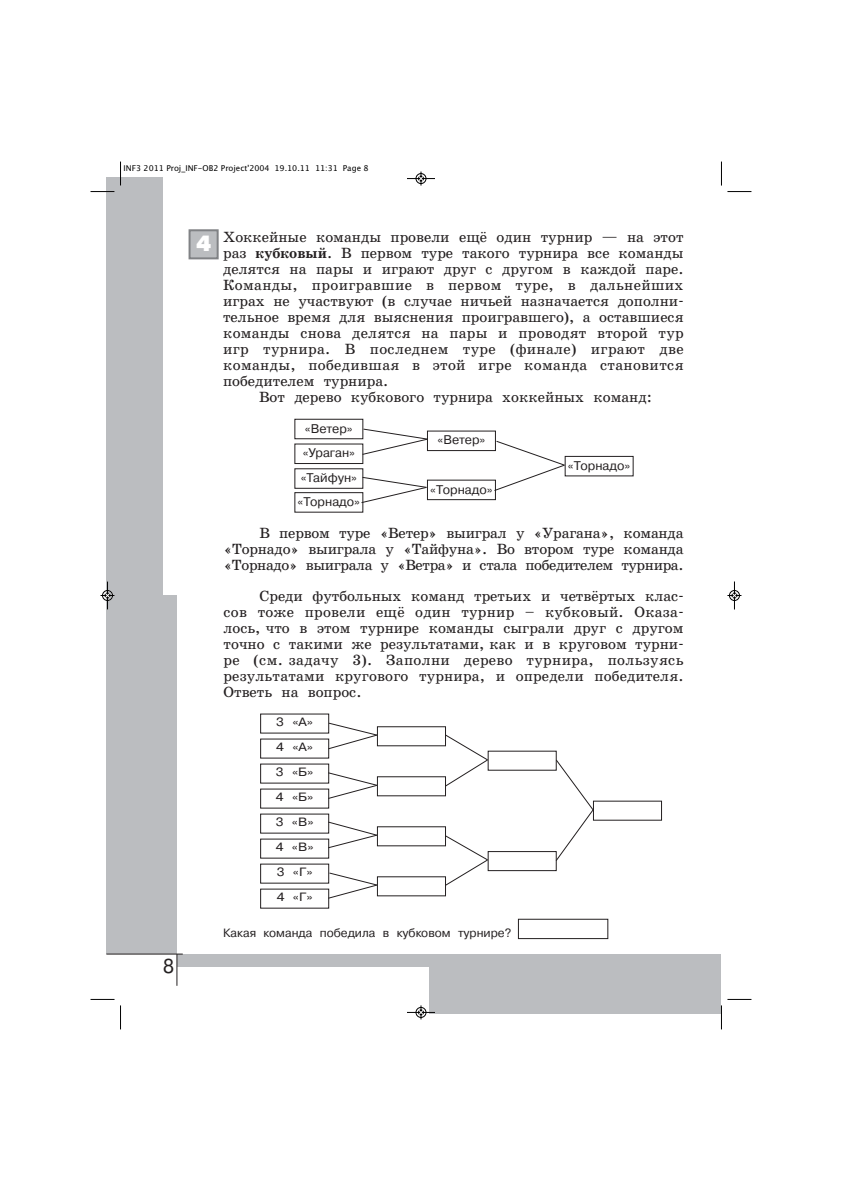
<style>
.page{position:relative;width:842px;height:1191px;background:#fff}
.page>*{position:absolute;margin:0;border:0;box-sizing:border-box;transform-origin:0 0}
.t1{font:22px "Futuris XC";color:#fff}
.t2{font:20px "Pragmatica Book AC";color:#231f20}
.t3{font:15px/16px "School Book AC";color:#231f20;text-align:justify}
.t4{font:15px "School Book AC";letter-spacing:.025em;color:#231f20}
.t5{font:15px "School Book AC";letter-spacing:.02em;color:#231f20}
.t6{font:12.6px/24.8px "Pragmatica Book AC";color:#231f20}
.t7{font:12px "Pragmatica Book AC";color:#231f20}
.t8{font:12px/25px "Pragmatica Book AC";color:#231f20;text-align:justify;scale:1.12 1}
.t9{font:8px "Lucida Grande";color:#000}
.s1{font-weight:700}
</style>
<div class="page">
<div style="left:106px;top:595px;width:71px;height:380px;background:#bbbdc0"></div>
<div style="left:106px;top:177px;width:57px;height:418px;background:#bbbdc0"></div>
<div style="left:429px;top:954px;width:292px;height:60px;background:#bbbdc0"></div>
<div style="left:154px;top:954px;width:297px;height:12px;background:#bbbdc0"></div>
<div style="left:106px;top:954px;width:71px;height:60px;background:#fff"></div>
<hr style="left:106px;top:954px;width:77px;height:1px;background:#231f20">
<hr style="left:176px;top:954px;width:1px;height:32px;background:#231f20">
<div style="left:518px;top:919px;width:90px;height:20px;border:1px solid #231f20"></div>
<svg style="left:327px;top:722px;width:335px;height:177px"></svg>
<div style="left:294px;top:419px;width:69px;height:20px;border:1px solid #231f20"></div>
<div style="left:294px;top:444px;width:69px;height:20px;border:1px solid #231f20"></div>
<div style="left:427px;top:431px;width:69px;height:20px;border:1px solid #231f20"></div>
<div style="left:427px;top:480px;width:69px;height:20px;border:1px solid #231f20"></div>
<div style="left:565px;top:456px;width:69px;height:20px;border:1px solid #231f20"></div>
<div style="left:294px;top:468px;width:69px;height:21px;border:1px solid #231f20"></div>
<div style="left:294px;top:492px;width:69px;height:21px;border:1px solid #231f20"></div>
<svg style="left:361px;top:428px;width:68px;height:27px"></svg>
<svg style="left:493px;top:440px;width:73px;height:52px"></svg>
<div style="left:191px;top:231px;width:26px;height:26px;background:#bbbdc0"></div>
<div style="left:189px;top:229px;width:30px;height:30px;border:2px solid #808285"></div>
<svg style="left:360px;top:476px;width:68px;height:28px"></svg>
<svg style="left:91px;top:162px;width:30px;height:30px"></svg>
<svg style="left:721px;top:162px;width:30px;height:30px"></svg>
<svg style="left:91px;top:999px;width:30px;height:30px"></svg>
<svg style="left:721px;top:999px;width:30px;height:30px"></svg>
<svg style="left:407px;top:172px;width:28px;height:14px"></svg>
<svg style="left:407px;top:1005px;width:28px;height:14px"></svg>
<svg style="left:101px;top:582px;width:14px;height:28px"></svg>
<svg style="left:727px;top:582px;width:14px;height:28px"></svg>
<p class="t9" style="left:124px;top:163px;width:247px">INF3 2011 Proj_INF-OB2 Project'2004 19.10.11 11:31 Page 8</p>
<h2 class="t2" style="left:163px;top:959px;width:13px">8</h2>
<h1 class="t1" style="left:196px;top:235px;width:16px">4</h1>
<p class="t3" style="left:223px;top:230px;width:462px">Хоккейные команды провели ещё один турнир — на этот</p>
<p class="t3" style="left:223px;top:246px;width:462px">раз <span class="s1">кубковый</span>. В первом туре такого турнира все команды</p>
<p class="t3" style="left:223px;top:262px;width:462px">делятся на пары и играют друг с другом в каждой паре.</p>
<p class="t4" style="left:223px;top:279px;width:462px">Команды, проигравшие в первом туре, в дальнейших</p>
<p class="t3" style="left:223px;top:294px;width:462px">играх не участвуют (в случае ничьей назначается дополни-</p>
<p class="t3" style="left:223px;top:310px;width:462px">тельное время для выяснения проигравшего), а оставшиеся</p>
<p class="t5" style="left:223px;top:327px;width:462px">команды снова делятся на пары и проводят второй тур</p>
<p class="t4" style="left:223px;top:343px;width:462px">игр турнира. В последнем туре (финале) играют две</p>
<p class="t4" style="left:223px;top:359px;width:462px">команды, победившая в этой игре команда становится</p>
<p class="t3" style="left:223px;top:374px;width:167px">победителем турнира.</p>
<p class="t3" style="left:259px;top:390px;width:394px">Вот дерево кубкового турнира хоккейных команд:</p>
<p class="t6" style="left:303px;top:417px;width:54px">«Ветер» «Ураган»</p>
<p class="t6" style="left:438px;top:429px;width:49px">«Ветер»</p>
<p class="t6" style="left:430px;top:478px;width:64px">«Торнадо»</p>
<p class="t6" style="left:298px;top:467px;width:64px;line-height:23.9px">«Тайфун» «Торнадо»</p>
<p class="t6" style="left:568px;top:454px;width:64px">«Торнадо»</p>
<p class="t3" style="left:224px;top:526px;width:462px;text-indent:36px">В пер вом ту ре «Ве тер» вы иг рал у «Ура га на», команда «Тор на до» выиг рала у «Тай фу на». Во вто ром ту ре команда «Тор на до» вы иг рала у «Ве т ра» и стала по бе ди те лем тур ни ра.</p>
<p class="t3" style="left:224px;top:589px;width:462px;text-indent:36px">Сре ди фут боль ных ко манд тре ть их и чет вёр тых клас - сов то же про ве ли ещё один тур нир – куб ко вый. Ока за - лось, что в этом турни ре ко ман ды сы г ра ли друг с дру гом точ но с та ки ми же резуль та та ми, как и в кру го вом тур ни - ре (см. задачу 3). За пол ни де ре во тур ни ра, поль зу ясь резуль та та ми кру го во го тур ни ра, и оп ре де ли по бе ди те ля.<br>Ответь на вопрос.</p>
<p class="t8" style="left:276px;top:711px;width:35px">3 «А» 4 «А» 3 «Б» 4 «Б» 3 «В» 4 «В» 3 «Г» 4 «Г»</p>
<p class="t7" style="left:223px;top:928px;width:290px">Какая команда победила в кубковом турнире?</p>
</div>
